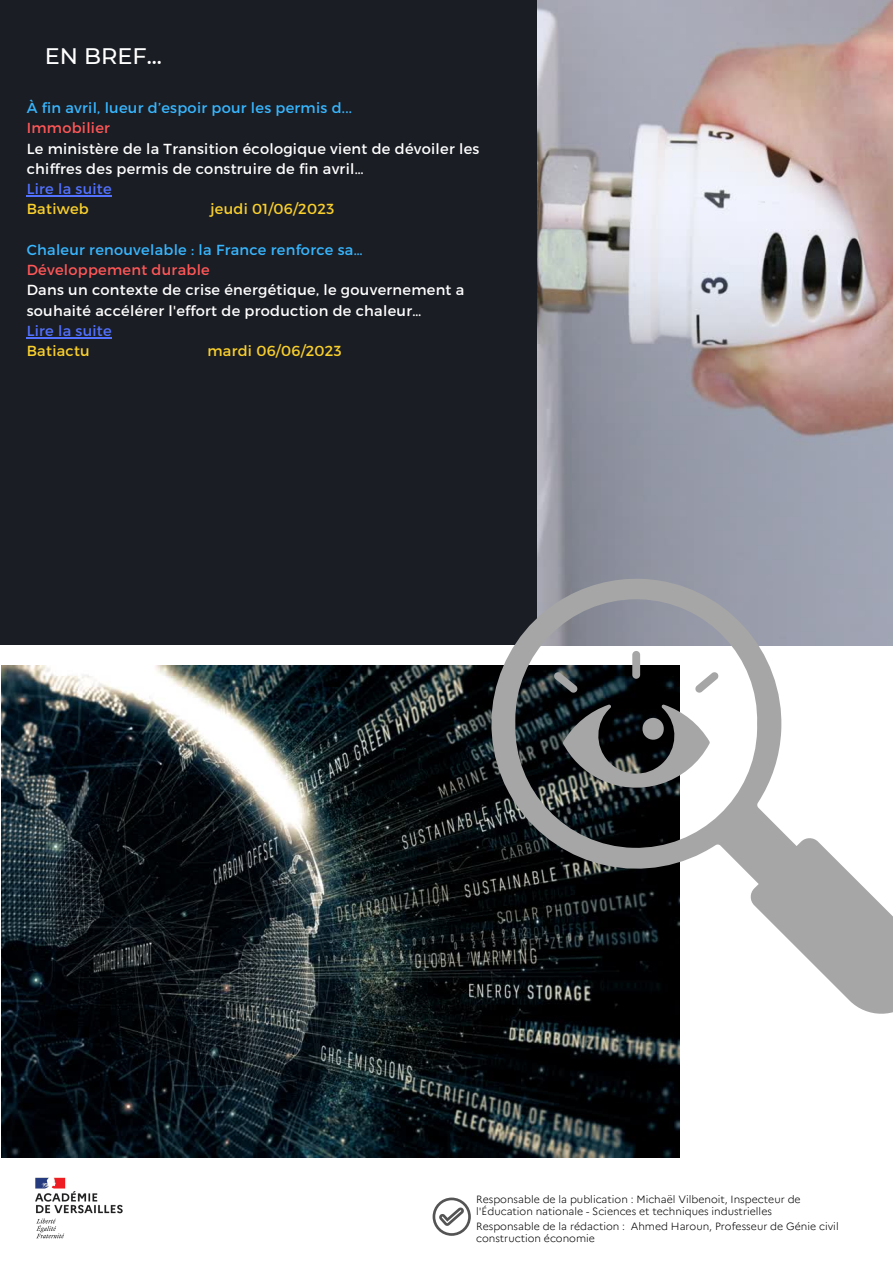
<style>
.page{position:relative;width:893px;height:1264px;background:#fff}
.page>*{position:absolute;margin:0;border:0;box-sizing:border-box;transform-origin:0 0}
.t1{font:500 22.35px "Montserrat";color:#fff}
.t2{font:14.55px/20.2px "Montserrat";letter-spacing:.02em;color:#fff}
.t3{font:14.55px "Montserrat";letter-spacing:.02em;color:#38b6ff}
.t4{font:14.55px "Montserrat";letter-spacing:.02em;color:#fad02c}
.t5{font:14.55px "Montserrat";letter-spacing:.02em;color:#ff5757}
.t6{font:14.55px "Montserrat";letter-spacing:.02em;color:#5271ff}
.t7{font:300 10.5px/11.7px "Marianne";color:#000}
</style>
<div class="page">
<div style="left:0;top:0;width:537px;height:644px;background:#1a1d24"></div>
<img style="left:537px;top:0;width:355px;height:577px">
<svg style="left:432px;top:1197px;width:39px;height:38px"></svg>
<img style="left:35px;top:1177px;width:88px;height:62px">
<img style="left:1px;top:665px;width:678px;height:492px">
<svg style="left:471px;top:577px;width:421px;height:441px"></svg>
<svg style="left:562px;top:704px;width:147px;height:95px;background:#636565"></svg>
<div style="left:632px;top:651px;width:8px;height:27px;background:#a6a6a6;border-radius:4px"></div>
<svg style="left:553px;top:671px;width:24px;height:22px"></svg>
<svg style="left:695px;top:671px;width:23px;height:22px"></svg>
<hr style="left:27px;top:195px;width:85px;height:1px;background:#5271ff">
<hr style="left:27px;top:337px;width:85px;height:1px;background:#5271ff">
<p class="t1" style="left:45px;top:42px;width:118px">EN BREF...</p>
<p class="t3" style="left:27px;top:99px;width:327px">À fin avril, lueur d’espoir pour les permis d...</p>
<p class="t5" style="left:27px;top:119px;width:85px">Immobilier</p>
<p class="t2" style="left:27px;top:138px;width:454px">Le ministère de la Transition écologique vient de dévoiler les chiffres des permis de construire de fin avril…</p>
<p class="t6" style="left:27px;top:179px;width:86px">Lire la suite</p>
<p class="t4" style="left:27px;top:200px;width:64px">Batiweb</p>
<p class="t4" style="left:210px;top:200px;width:125px">jeudi 01/06/2023</p>
<p class="t3" style="left:27px;top:240px;width:337px">Chaleur renouvelable : la France renforce sa…</p>
<p class="t5" style="left:27px;top:260px;width:184px">Développement durable</p>
<p class="t2" style="left:27px;top:279px;width:439px">Dans un contexte de crise énergétique, le gouvernement a souhaité accélérer l'effort de production de chaleur…</p>
<p class="t6" style="left:27px;top:321px;width:86px">Lire la suite</p>
<p class="t4" style="left:27px;top:341px;width:65px">Batiactu</p>
<p class="t4" style="left:207px;top:341px;width:136px">mardi 06/06/2023</p>
<p class="t7" style="left:476px;top:1193px;width:326px">Responsable de la publication : Michaël Vilbenoit, Inspecteur de l'Éducation nationale - Sciences et techniques industrielles</p>
<p class="t7" style="left:476px;top:1220px;width:364px">Responsable de la rédaction : Ahmed Haroun, Professeur de Génie civil construction économie</p>
</div>
